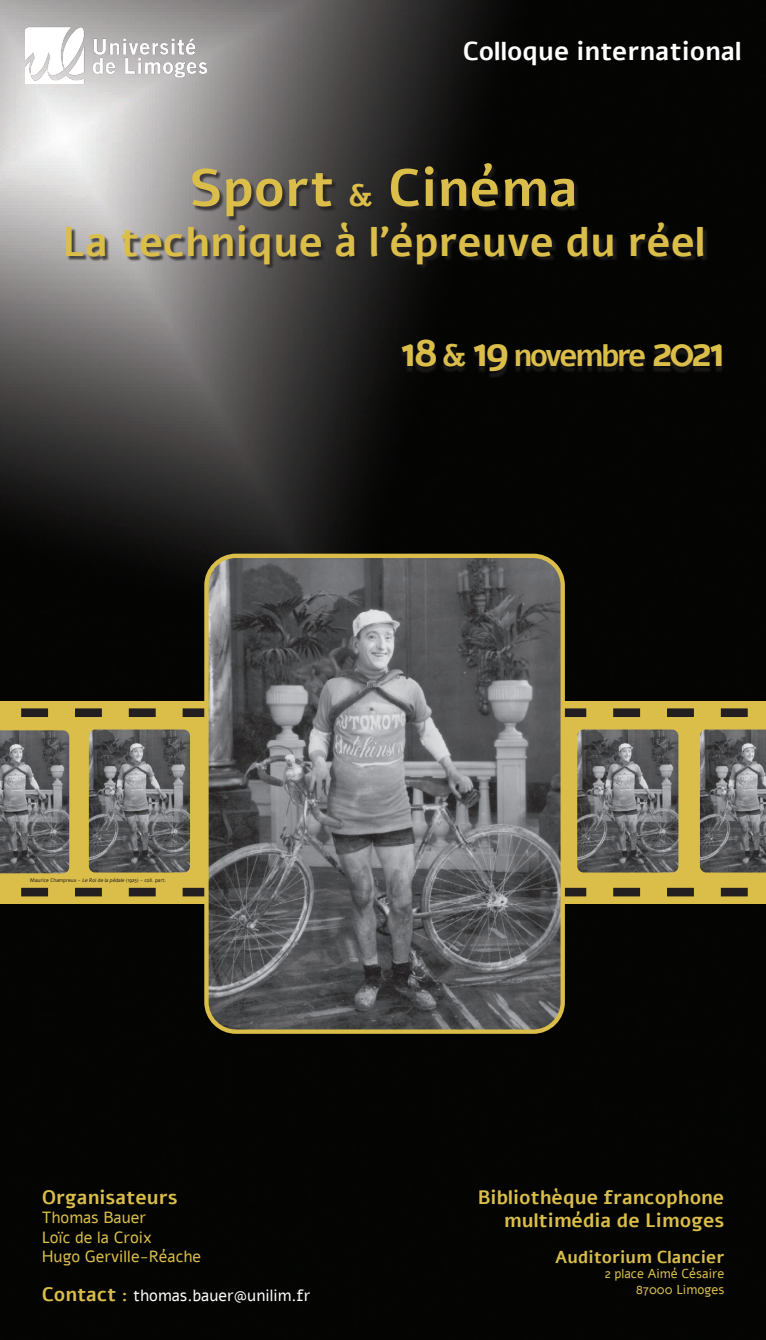
<style>
.page{position:relative;width:766px;height:1340px;background:#fff}
.page>*{position:absolute;margin:0;border:0;box-sizing:border-box;transform-origin:0 0}
.t1{font:700 52.43px "Alef";color:#dbbe4a}
.t2{font:700 41.4px "Alef";color:#dbbe4a}
.t3{font:700 31.05px "Alef";letter-spacing:-.09em;color:#dbbe4a}
.t4{font:700 25.88px "Alef";color:#fff}
.t5{font:700 19.35px "Alef";color:#dbbe4a}
.t6{font:700 17.32px "Alef";color:#dbbe4a}
.t7{font:16.2px "Alef";color:#dbbe4a}
.t8{font:16.2px "Alef";color:#fff}
.t9{font:12.83px "Alef";color:#dbbe4a}
.t10{font:5.17px "Alef";letter-spacing:-.01em;color:#231f20}
.s1{font-size:31.05px}
.s2{font-size:41.4px}
.s3{font-style:italic}
.s4{font-weight:700;font-size:19.35px;color:#dbbe4a}
</style>
<div class="page">
<img style="left:0;top:0;width:765px;height:1339px">
<div style="left:0;top:700px;width:765px;height:203px;background:#dbbe4a"></div>
<svg style="left:21px;top:887px;width:727px;height:9px"></svg>
<svg style="left:21px;top:708px;width:727px;height:9px"></svg>
<img style="left:206px;top:556px;width:356px;height:475px">
<div style="left:204px;top:553px;width:360px;height:480px;border:4px solid #dbbe4a;border-radius:30px"></div>
<img style="left:578px;top:730px;width:99px;height:141px">
<div style="left:572px;top:724px;width:111px;height:153px;border:5px solid #dbbe4a;border-radius:9px"></div>
<svg style="left:700px;top:729px;width:65px;height:144px"></svg>
<svg style="left:0;top:730px;width:70px;height:144px"></svg>
<img style="left:90px;top:730px;width:99px;height:141px">
<div style="left:84px;top:724px;width:111px;height:153px;border:5px solid #dbbe4a;border-radius:9px"></div>
<div style="left:67px;top:165px;width:642px;height:103px;background:#231f20;opacity:.75"></div>
<div style="left:399px;top:343px;width:323px;height:35px;background:#231f20;opacity:.75"></div>
<img style="left:26px;top:23px;width:180px;height:60px">
<p class="t4" style="left:462px;top:34px;width:280px">Colloque international</p>
<p class="t1" style="left:189px;top:153px;width:390px">Sport <span class="s1">&amp;</span> Cinéma</p>
<p class="t2" style="left:62px;top:214px;width:644px">La technique à l’épreuve du réel</p>
<p class="t3" style="left:400px;top:335px;width:327px"><span class="s2">18</span> &amp; <span class="s2">19</span> novembre <span class="s2">2021</span></p>
<p class="t10" style="left:30px;top:876px;width:137px">Maurice Champreux - <span class="s3">Le Roide la pédale</span> (1925) - coll. part.</p>
<p class="t5" style="left:42px;top:1184px;width:137px">Organisateurs</p>
<p class="t7" style="left:42px;top:1206px;width:106px">Thomas Bauer</p>
<p class="t7" style="left:42px;top:1226px;width:112px">Loïc de la Croix</p>
<p class="t7" style="left:42px;top:1245px;width:161px">Hugo Gerville-Réache</p>
<p class="t8" style="left:42px;top:1284px;width:270px"><span class="s4">Contact :</span> thomas.bauer@unilim.fr</p>
<p class="t5" style="left:477px;top:1184px;width:248px">Bibliothèque francophone</p>
<p class="t5" style="left:504px;top:1207px;width:222px">multimédia de Limoges</p>
<p class="t6" style="left:555px;top:1245px;width:170px">Auditorium Clancier</p>
<p class="t9" style="left:604px;top:1265px;width:121px">2 place Aimé Césaire</p>
<p class="t9" style="left:636px;top:1280px;width:90px">87000 Limoges</p>
</div>
